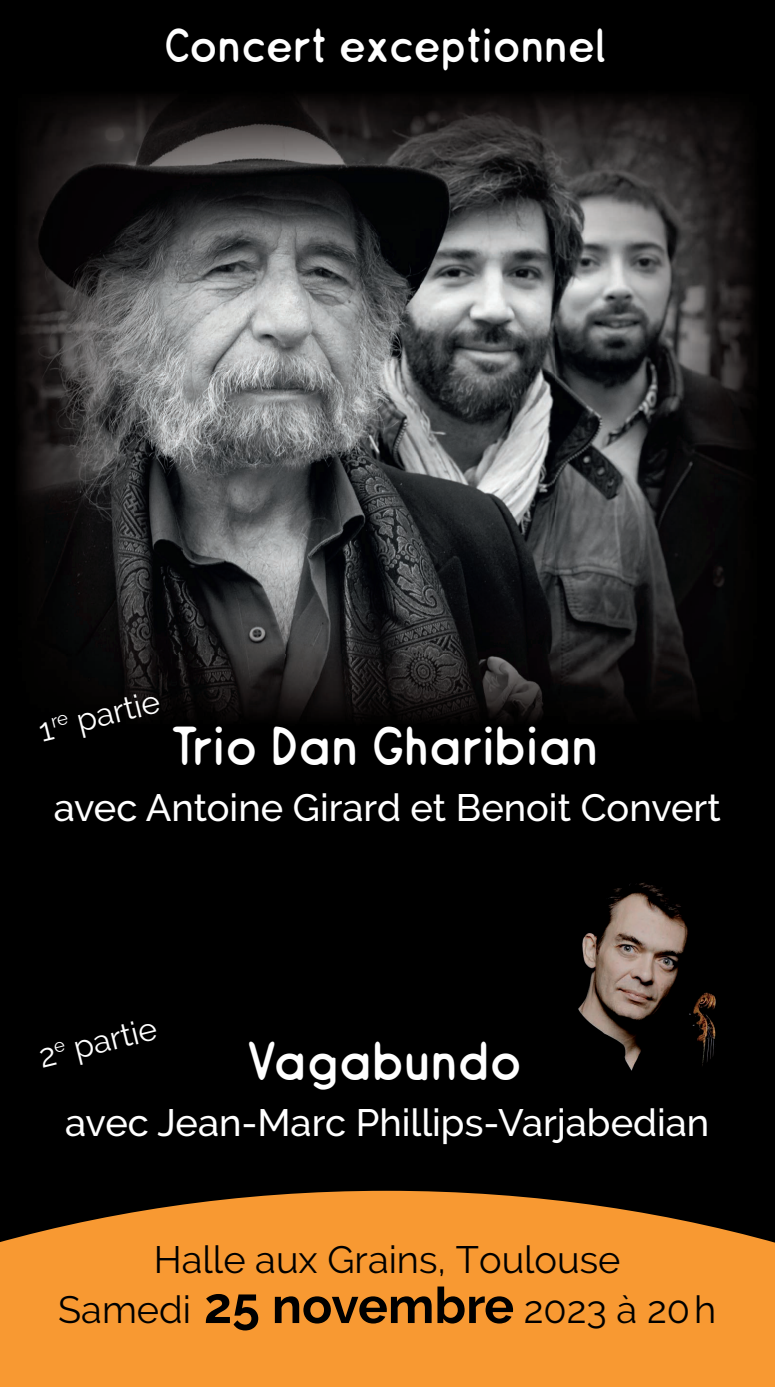
<style>
.page{position:relative;width:775px;height:1387px;background:#000}
.page>*{position:absolute;margin:0;border:0;box-sizing:border-box;transform-origin:0 0}
.t1{font:48px "Re Siple Rounded";color:#fff}
.t2{font:42px "Re Siple Rounded";color:#fff}
.t3{font:500 38px "Raleway";color:#fff}
.t4{font:38px/50px "Raleway";color:#000;text-align:center}
.t5{font:32px "Raleway";color:#fff}
.s1{font-weight:700;font-size:50px}
</style>
<div class="page">
<svg style="left:0;top:1191px;width:775px;height:196px;background:#e28b2d"></svg>
<img style="left:18px;top:96px;width:735px;height:625px">
<img style="left:524px;top:870px;width:220px;height:220px;border-radius:110px">
<p class="t2" style="left:166px;top:28px;width:443px">Concert exceptionnel</p>
<p class="t5" style="left:35px;top:712px;width:125px;rotate:-14deg">1<sup>re</sup> partie</p>
<p class="t1" style="left:173px;top:726px;width:430px">Trio Dan Gharibian</p>
<p class="t3" style="left:54px;top:785px;width:669px">avec Antoine Girard et Benoit Convert</p>
<p class="t5" style="left:35px;top:1038px;width:122px;rotate:-14deg">2<sup>e</sup> partie</p>
<p class="t1" style="left:250px;top:1041px;width:277px">Vagabundo</p>
<p class="t3" style="left:65px;top:1101px;width:645px">avec Jean-Marc Phillips-Varjabedian</p>
<p class="t4" style="left:58px;top:1234px;width:659px">Halle aux Grains, Toulouse<br>Samedi <span class="s1">25 novembre</span> 2023 à 20 h</p>
</div>
